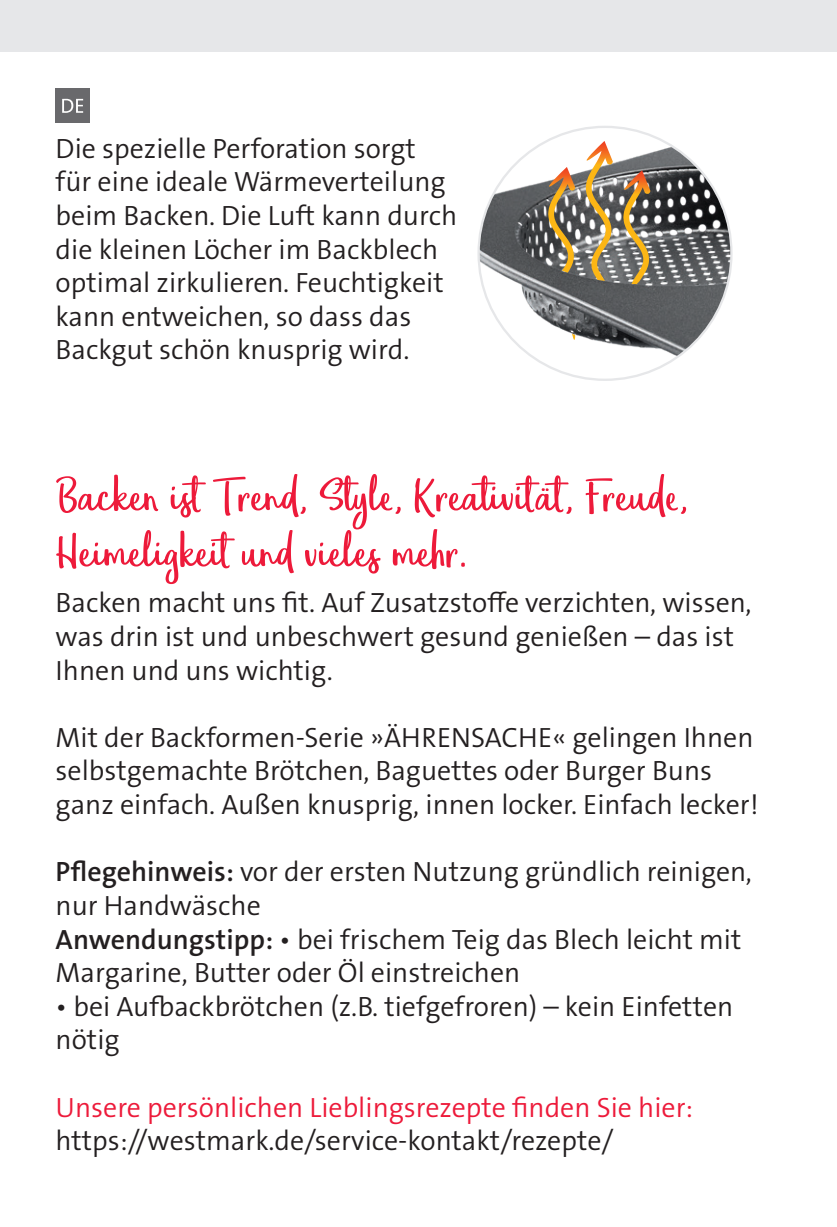
<style>
.page{position:relative;width:837px;height:1227px;background:#fff}
.page>*{position:absolute;margin:0;border:0;box-sizing:border-box;transform-origin:0 0}
.t1{font:52px/56px "Eufoniem One";color:#ed1a3a}
.t2{font:300 28px/33.6px "The Sans B W4";color:#231f20}
.t3{font:300 28px "The Sans B W4";color:#ed1a3a}
.s1{font-family:"The Sans B W6";font-weight:600}
</style>
<div class="page">
<div style="left:0;top:0;width:837px;height:52px;background:#e6e7e9"></div>
<div style="left:56px;top:89px;width:34px;height:34px;background:#69696c"></div>
<svg style="left:62px;top:99px;width:21px;height:14px"></svg>
<img style="left:479px;top:127px;width:252px;height:253px;border-radius:126px">
<svg style="left:546px;top:167px;width:29px;height:106px;background:#9b8664"></svg>
<svg style="left:584px;top:141px;width:29px;height:140px"></svg>
<svg style="left:621px;top:170px;width:29px;height:114px;background:#9a8563"></svg>
<svg style="left:572px;top:333px;width:3px;height:7px"></svg>
<p class="t2" style="left:56px;top:132px;width:403px">Die spezielle Perforation sorgt für eine ideale Wärmeverteilung beim Backen. Die Luft kann durch die kleinen Löcher im Backblech optimal zirkulieren. Feuchtigkeit kann entweichen, so dass das<br>Backgut schön knusprig wird.</p>
<h1 class="t1" style="left:56px;top:471px;width:635px">Backen ist Trend, Style, Kreativität, Freude,<br>Heimeligkeit und vieles mehr.</h1>
<p class="t2" style="left:56px;top:586px;width:697px">Backen macht uns fit. Auf Zusatzstoffe verzichten, wissen, was drin ist und unbeschwert gesund genießen – das ist<br>Ihnen und uns wichtig.</p>
<p class="t2" style="left:56px;top:720px;width:705px">Mit der Backformen-Serie »ÄHRENSACHE« gelingen Ihnen selbstgemachte Brötchen, Baguettes oder Burger Buns ganz einfach. Außen knusprig, innen locker. Einfach lecker!</p>
<p class="t2" style="left:56px;top:855px;width:698px"><span class="s1">Pflegehinweis:</span> vor der ersten Nutzung gründlich reinigen, nur Handwäsche<br><span class="s1">Anwendungstipp:</span> • bei frischem Teig das Blech leicht mit Margarine, Butter oder Öl einstreichen</p>
<p class="t2" style="left:56px;top:989px;width:679px">• bei Aufbackbrötchen (z.B. tiefgefroren) – kein Einfetten nötig</p>
<p class="t3" style="left:56px;top:1089px;width:639px">Unsere persönlichen Lieblingsrezepte finden Sie hier:</p>
<p class="t2" style="left:56px;top:1124px;width:559px">https://westmark.de/service-kontakt/rezepte/</p>
</div>
